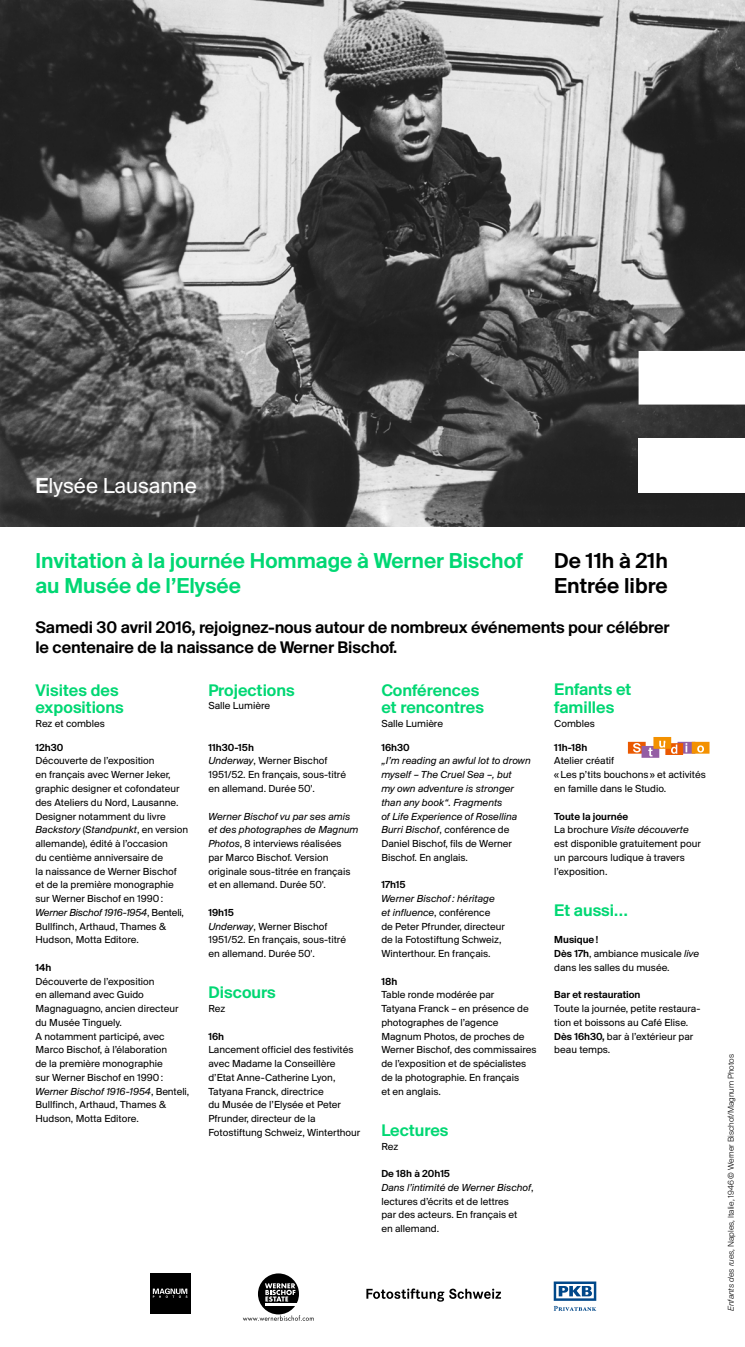
<style>
.page{position:relative;width:745px;height:1347px;background:#fff}
.page>*{position:absolute;margin:0;border:0;box-sizing:border-box;transform-origin:0 0}
.t1{font:22.5px/25px "Suisse BP Intl Antique";color:#00d773}
.t2{font:22.5px/25px "Suisse BP Intl Antique";color:#000}
.t3{font:22.5px "Suisse BP Intl";color:#fff}
.t4{font:17.5px/20px "Suisse BP Intl Antique";letter-spacing:-.005em;color:#000}
.t5{font:17.5px/17.5px "Suisse BP Intl Antique";color:#00d773}
.t6{font:10.62px/13.8px "Suisse BP Intl";color:#000}
.t7{font:italic 10.62px/13.8px "Suisse BP Intl";color:#000}
.t8{font:10.62px "Suisse BP Intl Antique";color:#000}
.t9{font:300 8.75px "Suisse BP Intl";color:#000}
.s1{font-family:"Suisse BP Intl Antique"}
.s2{font-style:italic}
.s3{font-style:normal}
</style>
<div class="page">
<img style="left:0;top:0;width:744px;height:526px">
<svg style="left:627px;top:737px;width:82px;height:21px"></svg>
<svg style="left:553px;top:1281px;width:43px;height:29px"></svg>
<div style="left:258px;top:1273px;width:41px;height:41px;background:#000;border-radius:50%"></div>
<hr style="left:265px;top:1303px;width:38px;height:2px;background:#fff">
<svg style="left:265px;top:1283px;width:30px;height:18px"></svg>
<svg style="left:242px;top:1315px;width:71px;height:6px"></svg>
<div style="left:150px;top:1273px;width:40px;height:40px;background:#000"></div>
<svg style="left:153px;top:1288px;width:34px;height:9px"></svg>
<svg style="left:366px;top:1288px;width:134px;height:13px"></svg>
<div style="left:638px;top:351px;width:106px;height:53px;background:#fff"></div>
<div style="left:638px;top:438px;width:106px;height:55px;background:#fff"></div>
<h1 class="t3" style="left:35px;top:472px;width:163px"><span class="s1">E</span>lysée Lausanne</h1>
<h1 class="t1" style="left:35px;top:548px;width:488px">Invitation à la journée Hommage à Werner Bischof au Musée de l’Elysée</h1>
<h1 class="t2" style="left:554px;top:548px;width:115px">De 11h à 21h<br>Entrée libre</h1>
<h2 class="t4" style="left:35px;top:616px;width:635px">Samedi 30 avril 2016, rejoignez-nous autour de nombreux événements pour célébrer le centenaire de la naissance de Werner Bischof.</h2>
<h2 class="t5" style="left:35px;top:681px;width:90px">Visites des expositions</h2>
<p class="t6" style="left:35px;top:716px;width:71px">Rez et combles</p>
<p class="t8" style="left:35px;top:741px;width:29px">12h30</p>
<p class="t6" style="left:35px;top:754px;width:154px">Découverte de l’exposition<br>en français avec Werner Jeker, graphic designer et cofondateur des Ateliers du Nord, Lausanne.<br>Designer notamment du livre<br><span class="s2">Backstory</span> (<span class="s2">Standpunkt</span>, en version allemande), édité à l’occasion<br>du centième anniversaire de<br>la naissance de Werner Bischof et de la première monographie sur Werner Bischof en 1990:<br><span class="s2">Werner Bischof 1916-1954</span>, Benteli,<br>Bullfinch, Arthaud, Thames &amp;<br>Hudson, Motta Editore.</p>
<p class="t8" style="left:35px;top:961px;width:17px">14h</p>
<p class="t6" style="left:35px;top:974px;width:155px">Découverte de l’exposition<br>en allemand avec Guido<br>Magnaguagno, ancien directeur du Musée Tinguely.<br>A notamment participé, avec<br>Marco Bischof, à l’élaboration<br>de la première monographie<br>sur Werner Bischof en 1990:<br><span class="s2">Werner Bischof 1916-1954</span>, Benteli,<br>Bullfinch, Arthaud, Thames &amp;<br>Hudson, Motta Editore.</p>
<h2 class="t5" style="left:208px;top:681px;width:88px">Projections</h2>
<p class="t6" style="left:208px;top:699px;width:63px">Salle Lumière</p>
<p class="t8" style="left:208px;top:741px;width:47px">11h30-15h</p>
<p class="t6" style="left:208px;top:754px;width:139px"><span class="s2">Underway</span>, Werner Bischof<br>1951/52. En français, sous-titré en allemand. Durée 50'.</p>
<p class="t6" style="left:208px;top:809px;width:151px"><span class="s2">Werner Bischof vu par ses amis et des photographes de Magnum<br>Photos</span>, 8 interviews réalisées par Marco Bischof. Version originale sous-titrée en français et en allemand. Durée 50'.</p>
<p class="t8" style="left:208px;top:906px;width:27px">19h15</p>
<p class="t6" style="left:208px;top:919px;width:139px"><span class="s2">Underway</span>, Werner Bischof<br>1951/52. En français, sous-titré en allemand. Durée 50'.</p>
<h2 class="t5" style="left:208px;top:983px;width:69px">Discours</h2>
<p class="t6" style="left:208px;top:1001px;width:18px">Rez</p>
<p class="t8" style="left:208px;top:1029px;width:17px">16h</p>
<p class="t6" style="left:208px;top:1042px;width:153px">Lancement officiel des festivités avec Madame la Conseillère d’Etat Anne-Catherine Lyon,<br>Tatyana Franck, directrice<br>du Musée de l’Elysée et Peter<br>Pfrunder, directeur de la<br>Fotostiftung Schweiz, Winterthour</p>
<h2 class="t5" style="left:381px;top:681px;width:104px">Conférences et rencontres</h2>
<p class="t6" style="left:381px;top:716px;width:63px">Salle Lumière</p>
<p class="t8" style="left:381px;top:741px;width:30px">16h30</p>
<p class="t7" style="left:381px;top:754px;width:151px">„I’m reading an awful lot to drown myself – The Cruel Sea –, but<br>my own adventure is stronger than any book“. Fragments<br>of Life Experience of Rosellina<br>Burri Bischof<span class="s3">,</span> c<span class="s3">onférence de<br>Daniel Bischof, fils de Werner<br>Bischof. En anglais.</span></p>
<p class="t8" style="left:381px;top:878px;width:26px">17h15</p>
<p class="t6" style="left:381px;top:891px;width:125px"><span class="s2">Werner Bischof: héritage et influence</span>, conférence<br>de Peter Pfrunder, directeur de la Fotostiftung Schweiz,<br>Winterthour. En français.</p>
<p class="t8" style="left:381px;top:974px;width:17px">18h</p>
<p class="t6" style="left:381px;top:987px;width:157px">Table ronde modérée par<br>Tatyana Franck – en présence de photographes de l’agence<br>Magnum Photos, de proches de<br>Werner Bischof, des commissaires de l’exposition et de spécialistes de la photographie. En français<br>et en anglais.</p>
<h2 class="t5" style="left:381px;top:1121px;width:69px">Lectures</h2>
<p class="t6" style="left:381px;top:1139px;width:18px">Rez</p>
<p class="t8" style="left:381px;top:1167px;width:70px">De 18h à 20h15</p>
<p class="t6" style="left:381px;top:1180px;width:154px"><span class="s2">Dans l’intimité de Werner Bischof</span>, lectures d’écrits et de lettres<br>par des acteurs. En français et<br>en allemand.</p>
<h2 class="t5" style="left:554px;top:680px;width:79px">Enfants et familles</h2>
<p class="t6" style="left:554px;top:716px;width:42px">Combles</p>
<p class="t8" style="left:554px;top:741px;width:35px">11h-18h</p>
<p class="t6" style="left:554px;top:754px;width:153px">Atelier créatif<br>«Les p’tits bouchons » et activités en famille dans le Studio.</p>
<p class="t8" style="left:554px;top:809px;width:75px">Toute la journée</p>
<p class="t6" style="left:554px;top:822px;width:148px">La brochure <span class="s2">Visite découverte </span>est disponible gratuitement pour un parcours ludique à travers l’exposition.</p>
<h2 class="t5" style="left:554px;top:901px;width:75px">Et aussi…</h2>
<p class="t8" style="left:554px;top:933px;width:45px">Musique!</p>
<p class="t6" style="left:554px;top:946px;width:146px"><span class="s1">Dès 17h</span>, ambiance musicale <span class="s2">live </span>dans les salles du musée.</p>
<p class="t8" style="left:554px;top:988px;width:88px">Bar et restauration</p>
<p class="t6" style="left:554px;top:1001px;width:147px">Toute la journée, petite restaura&shy;tion et boissons au Café Elise.<br><span class="s1">Dès 16h30,</span> bar à l’extérieur par beau temps.</p>
<p class="t9" style="left:725px;top:1310px;width:258px;rotate:-90deg"><span class="s2">Enfants des rues</span>, Naples, Italie, 1946 © Werner Bischof/Magnum Photos</p>
</div>
